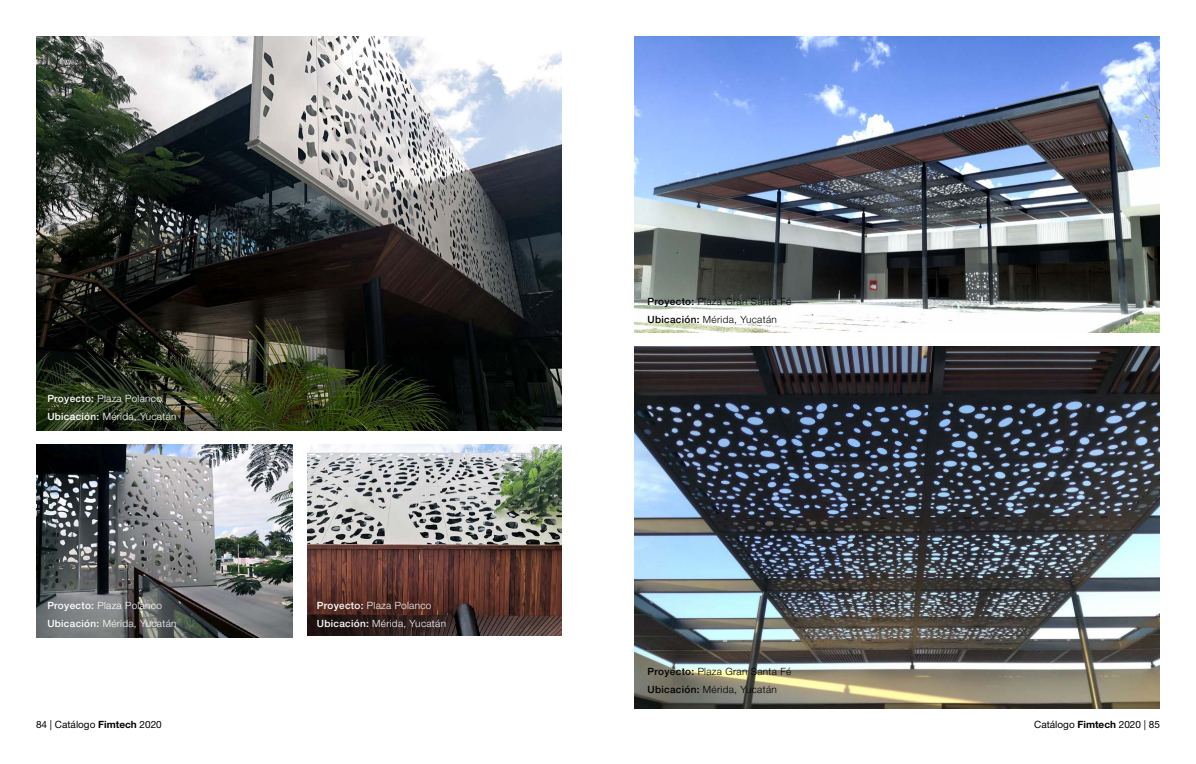
<style>
.page{position:relative;width:1196px;height:764px;background:#fff}
.page>*{position:absolute;margin:0;border:0;box-sizing:border-box;transform-origin:0 0}
.t1{font:300 10px/17.7px "Helvetica Neue LT Pro";letter-spacing:.03em;color:#fff}
.t2{font:300 10px/17.7px "Helvetica Neue LT Pro";letter-spacing:.03em;color:#000}
.t3{font:10px "Helvetica Neue LT Pro";color:#000}
.s1{font-weight:500}
.s2{font-weight:700}
</style>
<div class="page">
<img style="left:36px;top:36px;width:526px;height:394px">
<img style="left:36px;top:445px;width:256px;height:192px">
<img style="left:307px;top:445px;width:255px;height:190px">
<img style="left:634px;top:346px;width:526px;height:363px">
<img style="left:634px;top:36px;width:526px;height:296px">
<p class="t1" style="left:47px;top:390px;width:131px"><span class="s1">Proyecto:</span> Plaza Polanco<br><span class="s1">Ubicación:</span> Mérida, Yucatán</p>
<p class="t1" style="left:47px;top:597px;width:131px"><span class="s1">Proyecto:</span> Plaza Polanco<br><span class="s1">Ubicación:</span> Mérida, Yucatán</p>
<p class="t1" style="left:317px;top:597px;width:131px"><span class="s1">Proyecto:</span> Plaza Polanco<br><span class="s1">Ubicación:</span> Mérida, Yucatán</p>
<p class="t2" style="left:647px;top:293px;width:145px"><span class="s1">Proyecto:</span> Plaza Gran Santa Fé<br><span class="s1">Ubicación:</span> Mérida, Yucatán</p>
<p class="t2" style="left:647px;top:662px;width:145px"><span class="s1">Proyecto:</span> Plaza Gran Santa Fé<br><span class="s1">Ubicación:</span> Mérida, Yucatán</p>
<p class="t3" style="left:36px;top:718px;width:127px">84 | Catálogo <span class="s2">Fimtech</span> 2020</p>
<p class="t3" style="left:1034px;top:718px;width:127px">Catálogo <span class="s2">Fimtech</span> 2020 | 85</p>
</div>
